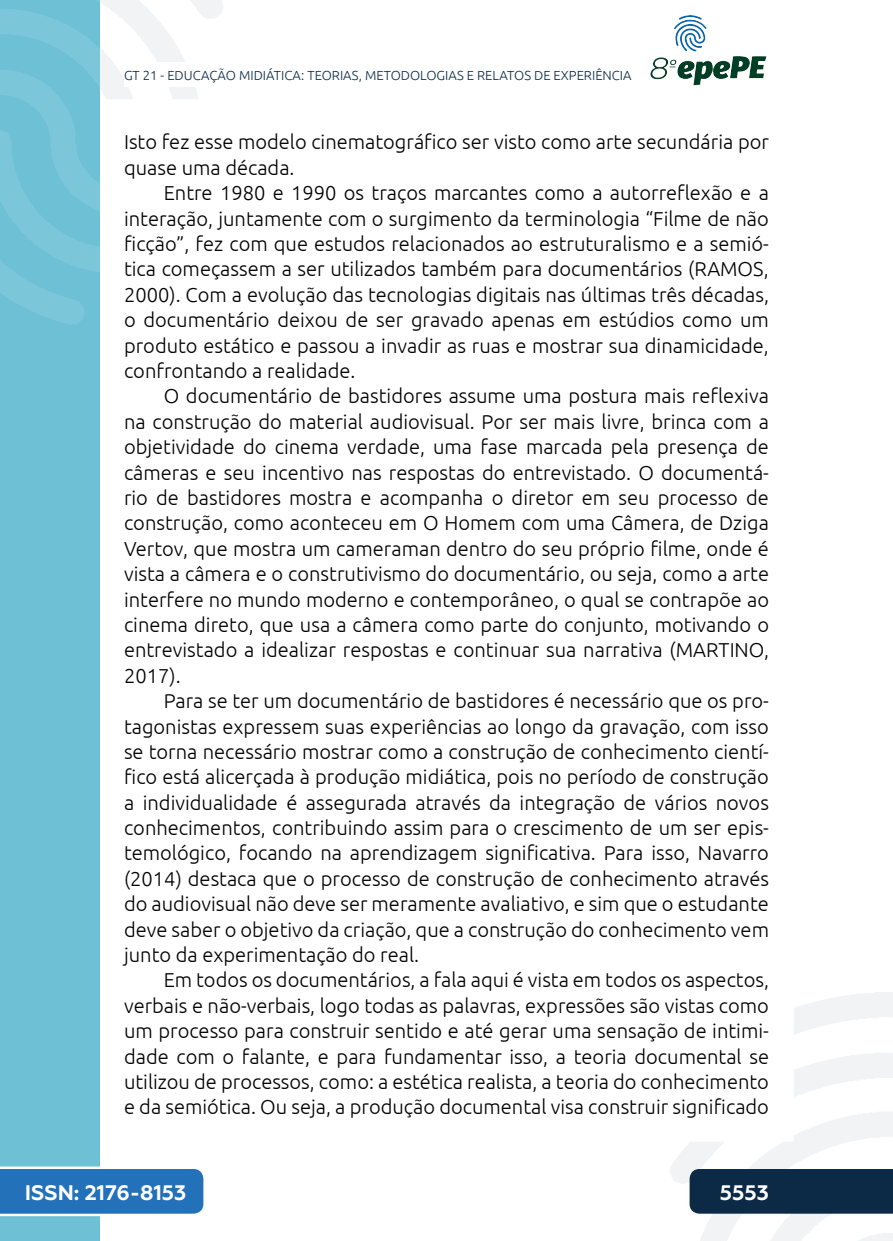
<style>
.page{position:relative;width:893px;height:1241px;background:#fff}
.page>*{position:absolute;margin:0;border:0;box-sizing:border-box;transform-origin:0 0}
.t1{font:700 21px "Geometria";color:#fff}
._5_CORPO{font:300 20.12px/25.4px "Ubuntu";color:#000;text-align:justify}
.t2{font:300 13.12px "Ubuntu";color:#0c2a46}
</style>
<div class="page">
<svg style="left:670px;top:992px;width:223px;height:248px"></svg>
<svg style="left:99px;top:0;width:124px;height:324px"></svg>
<img style="left:650px;top:15px;width:117px;height:71px">
<div style="left:0;top:0;width:99px;height:1240px;background:#6ec0d5"></div>
<svg style="left:0;top:0;width:99px;height:325px"></svg>
<svg style="left:0;top:1166px;width:203px;height:49px;background:#367dbf"></svg>
<div style="left:690px;top:1168px;width:203px;height:45px;background:#0c2a46"></div>
<div style="left:124px;top:62px;width:516px;height:25px;background:#fff"></div>
<p class="t2" style="left:124px;top:67px;width:509px">GT 21 - EDUCAÇÃO MIDIÁTICA: TEORIAS, METODOLOGIAS E RELATOS DE EXPERIÊNCIA</p>
<p class="_5_CORPO" style="left:124px;top:129px;width:646px">Isto fez esse modelo cinematográfico ser visto como arte secundária por quase uma década.</p>
<p class="_5_CORPO" style="left:124px;top:180px;width:646px;text-indent:40px">Entre 1980 e 1990 os traços marcantes como a autorreflexão e a interação, juntamente com o surgimento da terminologia “Filme de não ficção”, fez com que estudos relacionados ao estruturalismo e a semió&shy;tica começassem a ser utilizados também para documentários (RAMOS, 2000). Com a evolução das tecnologias digitais nas últimas três décadas, o documentário deixou de ser gravado apenas em estúdios como um produto estático e passou a invadir as ruas e mostrar sua dinamicidade, confrontando a realidade.</p>
<p class="_5_CORPO" style="left:124px;top:383px;width:646px;text-indent:40px">O documentário de bastidores assume uma postura mais reflexiva na construção do material audiovisual. Por ser mais livre, brinca com a objetividade do cinema verdade, uma fase marcada pela presença de câmeras e seu incentivo nas respostas do entrevistado. O documentá&shy;rio de bastidores mostra e acompanha o diretor em seu processo de construção, como aconteceu em O Homem com uma Câmera, de Dziga Vertov, que mostra um cameraman dentro do seu próprio filme, onde é vista a câmera e o construtivismo do documentário, ou seja, como a arte interfere no mundo moderno e contemporâneo, o qual se contrapõe ao cinema direto, que usa a câmera como parte do conjunto, motivando o entrevistado a idealizar respostas e continuar sua narrativa (MARTINO, 2017).</p>
<p class="_5_CORPO" style="left:124px;top:687px;width:646px;text-indent:40px">Para se ter um documentário de bastidores é necessário que os pro&shy;tagonistas expressem suas experiências ao longo da gravação, com isso se torna necessário mostrar como a construção de conhecimento cientí&shy;fico está alicerçada à produção midiática, pois no período de construção a individualidade é assegurada através da integração de vários novos conhecimentos, contribuindo assim para o crescimento de um ser epis&shy;temológico, focando na aprendizagem significativa. Para isso, Navarro (2014) destaca que o processo de construção de conhecimento através do audiovisual não deve ser meramente avaliativo, e sim que o estudante deve saber o objetivo da criação, que a construção do conhecimento vem junto da experimentação do real.</p>
<p class="_5_CORPO" style="left:124px;top:966px;width:646px;text-indent:40px">Em todos os documentários, a fala aqui é vista em todos os aspectos, verbais e não-verbais, logo todas as palavras, expressões são vistas como um processo para construir sentido e até gerar uma sensação de intimi&shy;dade com o falante, e para fundamentar isso, a teoria documental se utilizou de processos, como: a estética realista, a teoria do conhecimento e da semiótica. Ou seja, a produção documental visa construir significado</p>
<p class="t1" style="left:25px;top:1179px;width:163px">ISSN: 2176-8153</p>
<p class="t1" style="left:720px;top:1179px;width:51px">5553</p>
</div>
